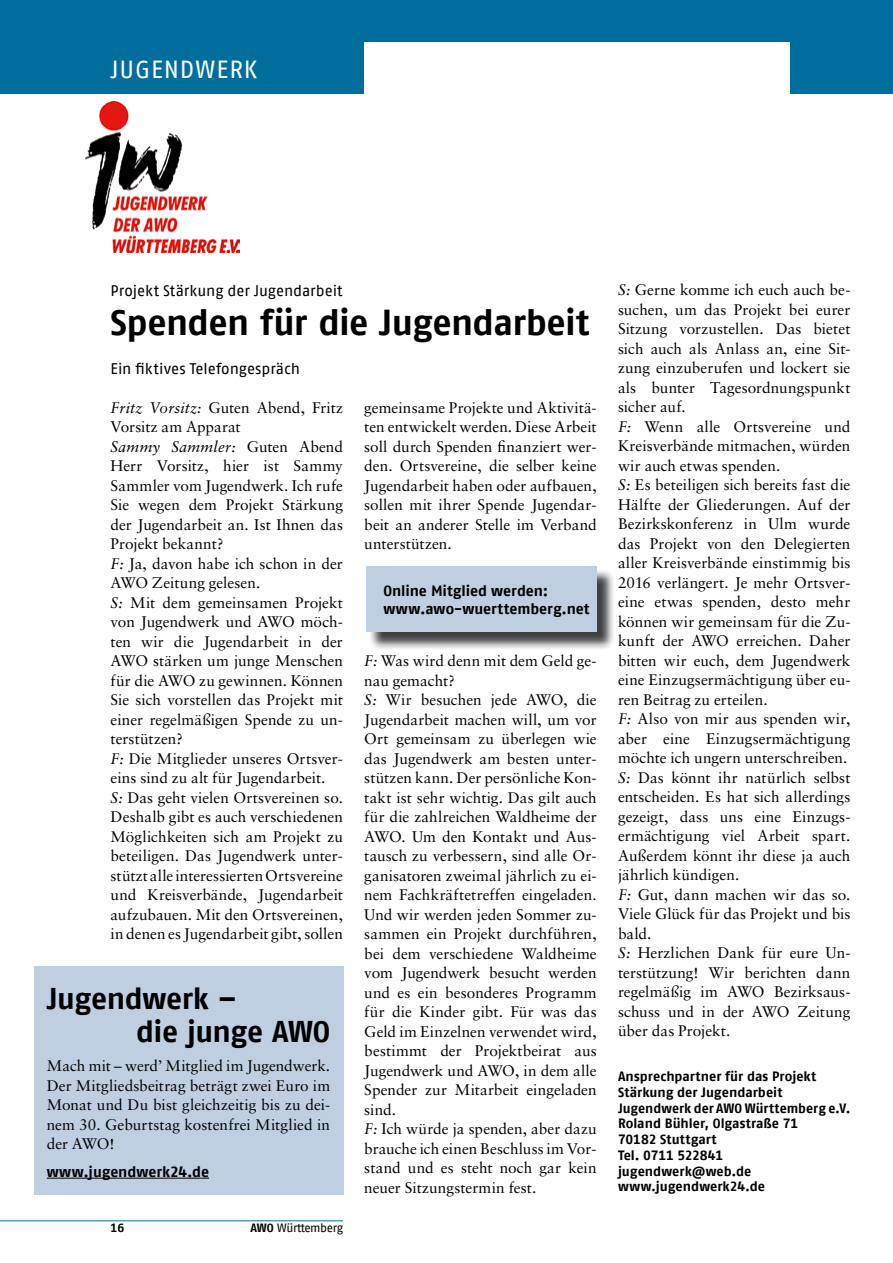
<style>
.page{position:relative;width:893px;height:1263px;background:#fff}
.page>*{position:absolute;margin:0;border:0;box-sizing:border-box;transform-origin:0 0}
.t1{font:700 36px "AWO Fago Office";letter-spacing:-.015em;color:#000}
.t2{font:700 30px/33px "AWO Fago Office";letter-spacing:-.015em;color:#000}
.t3{font:24.75px "AWO Fago Office";letter-spacing:.035em;color:#fff}
.t4{font:15.3px/19.5px "Sabon";color:#000}
.t5{font:15.3px "AWO Fago Office";color:#000}
.t6{font:700 15px/18px "AWO Fago Office";color:#000}
.t7{font:700 13.5px/15.8px "AWO Fago Office";color:#000}
.t8{font:12px "AWO Fago Office";color:#000}
.t9{font:700 12px "AWO Fago Office";color:#000}
.s1{font-style:italic}
.s2{font-weight:700}
</style>
<div class="page">
<hr style="left:0;top:1220px;width:343px;height:1px;background:#006e9c">
<div style="left:0;top:0;width:893px;height:94px;background:#006e9c"></div>
<img style="left:85px;top:102px;width:155px;height:150px">
<div style="left:364px;top:43px;width:425px;height:208px;background:#fff"></div>
<div style="left:369px;top:568px;width:246px;height:82px;background:#000;opacity:.75"></div>
<div style="left:366px;top:566px;width:231px;height:66px;background:#bdcfe1"></div>
<div style="left:34px;top:966px;width:309px;height:229px;background:#bdcfe1"></div>
<hr style="left:47px;top:1178px;width:162px;height:1px;background:#000">
<h3 class="t3" style="left:111px;top:55px;width:145px">Jugendwerk</h3>
<p class="t5" style="left:111px;top:282px;width:234px">Projekt Stärkung der Jugendarbeit</p>
<h1 class="t1" style="left:111px;top:301px;width:480px">Spenden für die Jugendarbeit</h1>
<p class="t5" style="left:111px;top:360px;width:191px">Ein fiktives Telefongespräch</p>
<p class="t4" style="left:111px;top:397px;width:234px"><span class="s1">Fritz Vorsitz:</span> Guten Abend, Fritz<br>Vorsitz am Apparat<br><span class="s1">Sammy Sammler:</span> Guten Abend<br>Herr Vorsitz, hier ist Sammy<br>Sammler vom Jugendwerk. Ich rufe<br>Sie wegen dem Projekt Stärkung der Jugendarbeit an. Ist Ihnen das<br>Projekt bekannt?<br><span class="s1">F:</span> Ja, davon habe ich schon in der<br>AWO Zeitung gelesen.<br><span class="s1">S:</span> Mit dem gemeinsamen Projekt von Jugendwerk und AWO möch&shy;ten wir die Jugendarbeit in der<br>AWO stärken um junge Menschen für die AWO zu gewinnen. Können<br>Sie sich vorstellen das Projekt mit einer regelmäßigen Spende zu un&shy;terstützen?<br><span class="s1">F:</span> Die Mitglieder unseres Ortsver&shy;eins sind zu alt für Jugendarbeit.<br><span class="s1">S:</span> Das geht vielen Ortsvereinen so.<br>Deshalb gibt es auch verschiedenen<br>Möglichkeiten sich am Projekt zu beteiligen. Das Jugendwerk unter&shy;stützt alle interessierten Ortsvereine und Kreisverbände, Jugendarbeit aufzubauen. Mit den Ortsvereinen, in denen es Jugendarbeit gibt, sollen</p>
<p class="t4" style="left:364px;top:397px;width:234px;text-align:justify">gemeinsame Projekte und Aktivitä&shy;ten entwickelt werden. Diese Arbeit soll durch Spenden finanziert wer&shy;den. Ortsvereine, die selber keine Jugendarbeit haben oder aufbauen, sollen mit ihrer Spende Jugendar&shy;beit an anderer Stelle im Verband unterstützen.</p>
<p class="t6" style="left:383px;top:581px;width:208px">Online Mitglied werden: www.awo-wuerttemberg.net</p>
<p class="t4" style="left:364px;top:651px;width:234px"><span class="s1">F:</span> Was wird denn mit dem Geld ge&shy;nau gemacht?<br><span class="s1">S:</span> Wir besuchen jede AWO, die<br>Jugendarbeit machen will, um vor<br>Ort gemeinsam zu überlegen wie das Jugendwerk am besten unter&shy;stützen kann. Der persönliche Kon&shy;takt ist sehr wichtig. Das gilt auch für die zahlreichen Waldheime der<br>AWO. Um den Kontakt und Aus&shy;tausch zu verbessern, sind alle Or&shy;ganisatoren zweimal jährlich zu ei&shy;nem Fachkräftetreffen eingeladen.<br>Und wir werden jeden Sommer zu&shy;sammen ein Projekt durchführen, bei dem verschiedene Waldheime vom Jugendwerk besucht werden und es ein besonderes Programm für die Kinder gibt. Für was das<br>Geld im Einzelnen verwendet wird, bestimmt der Projektbeirat aus<br>Jugendwerk und AWO, in dem alle<br>Spender zur Mitarbeit eingeladen sind.<br><span class="s1">F:</span> Ich würde ja spenden, aber dazu brauche ich einen Beschluss im Vor&shy;stand und es steht noch gar kein neuer Sitzungstermin fest.</p>
<h2 class="t2" style="left:136px;top:981px;width:195px;text-indent:-90px">Jugendwerk –<br>die junge AWO</h2>
<p class="t4" style="left:47px;top:1056px;width:285px;text-align:justify">Mach mit – werd’ Mitglied im Jugendwerk.<br>Der Mitgliedsbeitrag beträgt zwei Euro im Monat und Du bist gleichzeitig bis zu dei&shy;nem 30. Geburtstag kostenfrei Mitglied in der AWO!</p>
<p class="t6" style="left:47px;top:1162px;width:164px">www.jugendwerk24.de</p>
<p class="t9" style="left:111px;top:1221px;width:15px">16</p>
<p class="t8" style="left:250px;top:1221px;width:94px"><span class="s2">AWO</span> Württemberg</p>
<p class="t4" style="left:618px;top:280px;width:234px"><span class="s1">S:</span> Gerne komme ich euch auch be&shy;suchen, um das Projekt bei eurer<br>Sitzung vorzustellen. Das bietet sich auch als Anlass an, eine Sit&shy;zung einzuberufen und lockert sie als bunter Tagesordnungspunkt sicher auf.<br><span class="s1">F:</span> Wenn alle Ortsvereine und<br>Kreisverbände mitmachen, würden wir auch etwas spenden.<br><span class="s1">S:</span> Es beteiligen sich bereits fast die<br>Hälfte der Gliederungen. Auf der<br>Bezirkskonferenz in Ulm wurde das Projekt von den Delegierten aller Kreisverbände einstimmig bis<br>2016 verlängert. Je mehr Ortsver&shy;eine etwas spenden, desto mehr können wir gemeinsam für die Zu&shy;kunft der AWO erreichen. Daher bitten wir euch, dem Jugendwerk eine Einzugsermächtigung über eu&shy;ren Beitrag zu erteilen.<br><span class="s1">F:</span> Also von mir aus spenden wir, aber eine Einzugsermächtigung möchte ich ungern unterschreiben.<br><span class="s1">S:</span> Das könnt ihr natürlich selbst entscheiden. Es hat sich allerdings gezeigt, dass uns eine Einzugs&shy;ermächtigung viel Arbeit spart.<br>Außerdem könnt ihr diese ja auch jährlich kündigen.<br><span class="s1">F:</span> Gut, dann machen wir das so.<br>Viele Glück für das Projekt und bis bald.<br><span class="s1">S:</span> Herzlichen Dank für eure Un&shy;terstützung! Wir berichten dann regelmäßig im AWO Bezirksaus&shy;schuss und in der AWO Zeitung über das Projekt.</p>
<p class="t7" style="left:618px;top:1068px;width:234px">Ansprechpartner für das Projekt<br>Stärkung der Jugendarbeit<br>Jugendwerk der AWO Württemberg e.V.<br>Roland Bühler, Olgastraße 71<br>70182 Stuttgart<br>Tel. 0711 522841 jugendwerk@web.de www.jugendwerk24.de</p>
</div>
